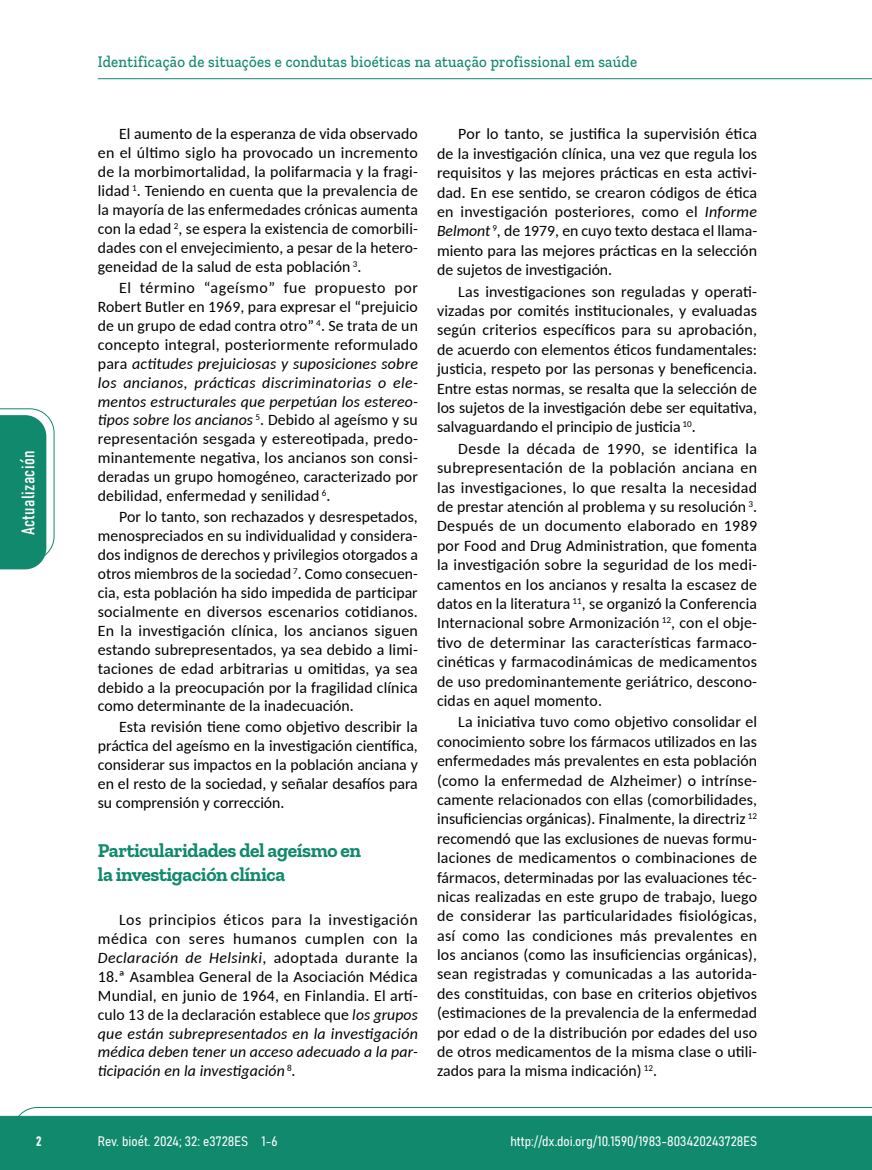
<style>
.page{position:relative;width:872px;height:1170px;background:#fff}
.page>*{position:absolute;margin:0;border:0;box-sizing:border-box;transform-origin:0 0}
.t1{font:700 19.5px/23.4px "Zilla Slab";letter-spacing:-.02em;color:#10896d}
.t2{font:18px "Bahnschrift";letter-spacing:.02em;color:#fff}
.t3{font:500 16.5px "Zilla Slab";letter-spacing:.02em;color:#10896d;scale:.9 1}
.t4{font:15.75px/19.4px "Carlito";letter-spacing:.005em;color:#000;text-align:justify}
.t5{font:13.5px "Bahnschrift";color:#fff}
.s1{font-style:italic}
</style>
<div class="page">
<svg style="left:12px;top:1107px;width:860px;height:62px;background:#2e987f"></svg>
<hr style="left:98px;top:78px;width:774px;height:1px;background:#10896d">
<svg style="left:0;top:408px;width:55px;height:161px"></svg>
<p class="t2" style="left:15px;top:535px;width:86px;rotate:-90deg">Actualización</p>
<p class="t3" style="left:98px;top:53px;width:601px">Identificação de situações e condutas bioéticas na atuação profissional em saúde</p>
<p class="t4" style="left:98px;top:124px;width:321px;line-height:18.9px;text-indent:21px">El aumento de la esperanza de vida observado en el último siglo ha provocado un incremento de la morbimortalidad, la polifarmacia y la fragi&shy;lidad <sup>1</sup>. Teniendo en cuenta que la prevalencia de la mayoría de las enfermedades crónicas aumenta con la edad <sup>2</sup>, se espera la existencia de comorbili&shy;dades con el envejecimiento, a pesar de la hetero&shy;geneidad de la salud de esta población <sup>3</sup>.</p>
<p class="t4" style="left:98px;top:277px;width:322px;line-height:18.9px;text-indent:21px">El término “ageísmo” fue propuesto por Robert Butler en 1969, para expresar el “prejuicio de un grupo de edad contra otro” <sup>4</sup>. Se trata de un concepto integral, posteriormente reformulado para <span class="s1">actitudes prejuiciosas y suposiciones sobre los ancianos, prácticas discriminatorias o ele&shy;mentos estructurales que perpetúan los estereo&shy;tipos sobre los ancianos</span> <sup>5</sup>. Debido al ageísmo y su representación sesgada y estereotipada, predo&shy;minantemente negativa, los ancianos son consi&shy;deradas un grupo homogéneo, caracterizado por debilidad, enfermedad y senilidad <sup>6</sup>.</p>
<p class="t4" style="left:98px;top:506px;width:322px;line-height:18.9px;text-indent:21px">Por lo tanto, son rechazados y desrespetados, menospreciados en su individualidad y considera&shy;dos indignos de derechos y privilegios otorgados a otros miembros de la sociedad <sup>7</sup>. Como consecuen&shy;cia, esta población ha sido impedida de participar socialmente en diversos escenarios cotidianos.<br>En la investigación clínica, los ancianos siguen estando subrepresentados, ya sea debido a limi&shy;taciones de edad arbitrarias u omitidas, ya sea debido a la preocupación por la fragilidad clínica como determinante de la inadecuación.</p>
<p class="t4" style="left:98px;top:717px;width:321px;line-height:18.9px;text-indent:21px">Esta revisión tiene como objetivo describir la práctica del ageísmo en la investigación científica, considerar sus impactos en la población anciana y en el resto de la sociedad, y señalar desafíos para su comprensión y corrección.</p>
<p class="t1" style="left:98px;top:838px;width:265px">Particularidades del ageísmo en la investigación clínica</p>
<p class="t4" style="left:98px;top:909px;width:322px;line-height:18.9px;text-indent:21px">Los principios éticos para la investigación médica con seres humanos cumplen con la <span class="s1">Declaración de Helsinki</span>, adoptada durante la 18.ª Asamblea General de la Asociación Médica Mundial, en junio de 1964, en Finlandia. El artí&shy;culo 13 de la declaración establece que <span class="s1">los grupos que están subrepresentados en la investigación médica deben tener un acceso adecuado a la par&shy;ticipación en la investigación</span> <sup>8</sup><span class="s1">.</span></p>
<p class="t4" style="left:437px;top:124px;width:322px;text-indent:21px">Por lo tanto, se justifica la supervisión ética de la investigación clínica, una vez que regula los requisitos y las mejores prácticas en esta activi&shy;dad. En ese sentido, se crearon códigos de ética en investigación posteriores, como el <span class="s1">Informe Belmont</span> <sup>9</sup>, de 1979, en cuyo texto destaca el llama&shy;miento para las mejores prácticas en la selección de sujetos de investigación.</p>
<p class="t4" style="left:437px;top:281px;width:321px;text-indent:21px">Las investigaciones son reguladas y operati&shy;vizadas por comités institucionales, y evaluadas según criterios específicos para su aprobación, de acuerdo con elementos éticos fundamentales: justicia, respeto por las personas y beneficencia.<br>Entre estas normas, se resalta que la selección de los sujetos de la investigación debe ser equitativa, salvaguardando el principio de justicia <sup>10</sup>.</p>
<p class="t4" style="left:437px;top:438px;width:321px;text-indent:21px">Desde la década de 1990, se identifica la subrepresentación de la población anciana en las investigaciones, lo que resalta la necesidad de prestar atención al problema y su resolución <sup>3</sup>.<br>Después de un documento elaborado en 1989 por Food and Drug Administration, que fomenta la investigación sobre la seguridad de los medi&shy;camentos en los ancianos y resalta la escasez de datos en la literatura <sup>11</sup>, se organizó la Conferencia Internacional sobre Armonización <sup>12</sup>, con el obje&shy;tivo de determinar las características farmaco&shy;cinéticas y farmacodinámicas de medicamentos de uso predominantemente geriátrico, descono&shy;cidas en aquel momento.</p>
<p class="t4" style="left:437px;top:711px;width:321px;text-indent:21px">La iniciativa tuvo como objetivo consolidar el conocimiento sobre los fármacos utilizados en las enfermedades más prevalentes en esta población (como la enfermedad de Alzheimer) o intrínse&shy;camente relacionados con ellas (comorbilidades, insuficiencias orgánicas). Finalmente, la directriz <sup>12 </sup>recomendó que las exclusiones de nuevas formu&shy;laciones de medicamentos o combinaciones de fármacos, determinadas por las evaluaciones téc&shy;nicas realizadas en este grupo de trabajo, luego de considerar las particularidades fisiológicas, así como las condiciones más prevalentes en los ancianos (como las insuficiencias orgánicas), sean registradas y comunicadas a las autorida&shy;des constituidas, con base en criterios objetivos (estimaciones de la prevalencia de la enfermedad por edad o de la distribución por edades del uso de otros medicamentos de la misma clase o utili&shy;zados para la misma indicación) <sup>12</sup>.</p>
<p class="t5" style="left:36px;top:1130px;width:7px">2</p>
<p class="t5" style="left:98px;top:1131px;width:181px">Rev. bioét. 2024; 32: e3728ES 1-6</p>
<p class="t5" style="left:510px;top:1131px;width:248px">http://dx.doi.org/10.1590/1983-803420243728ES</p>
</div>
